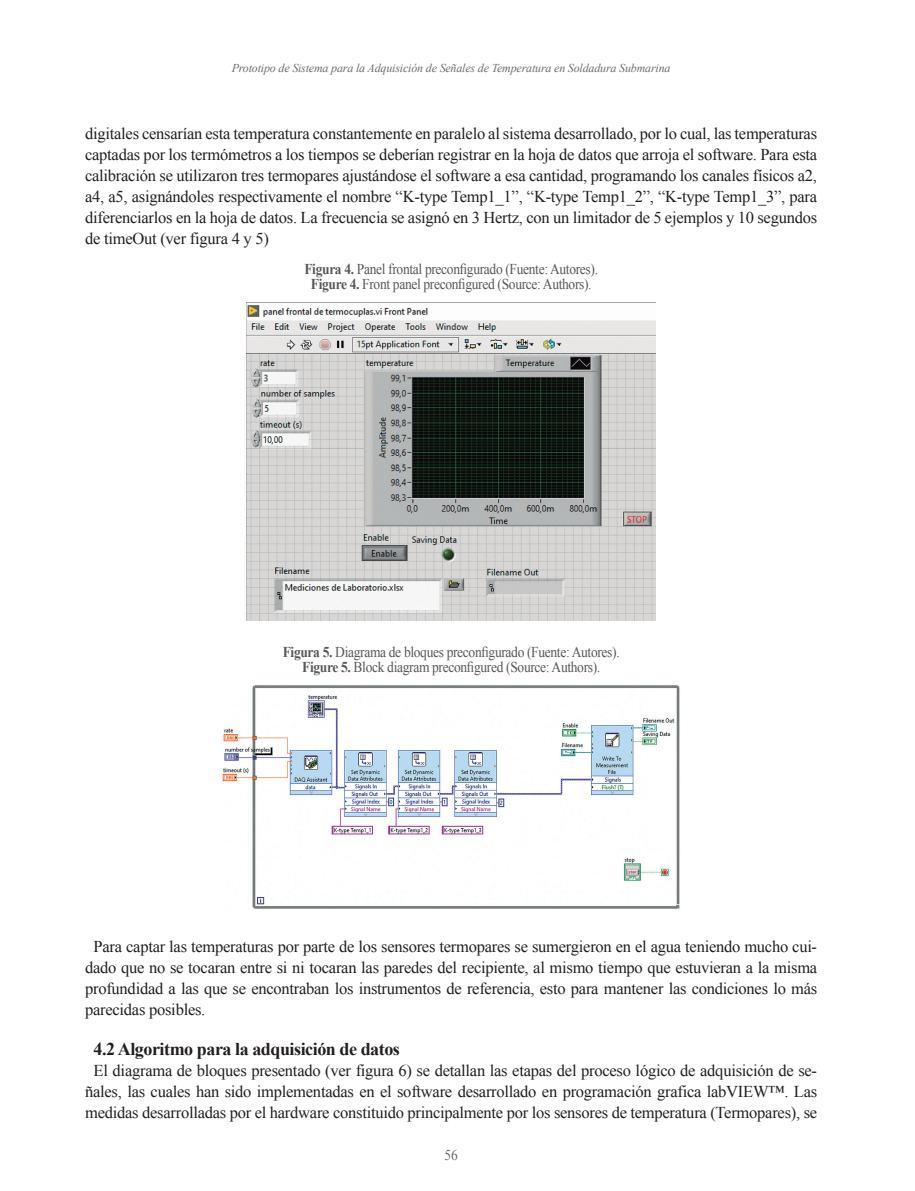
<style>
.page{position:relative;width:915px;height:1191px;background:#fff}
.page>*{position:absolute;margin:0;border:0;box-sizing:border-box;transform-origin:0 0}
.Subtítulo_2{font:700 18px "Times New Roman";letter-spacing:-.025em;color:#231f20}
.General{font:16.5px/21px "Times New Roman";letter-spacing:-.015em;color:#231f20;text-align:justify}
.Tablas_Título{font:15px "Times New Roman";letter-spacing:-.025em;color:#57585a;scale:.9 1}
.t1{font:15px "Times New Roman";color:#6c6d70;scale:.9 1}
.t2{font:italic 12px "Times New Roman";letter-spacing:-.015em;color:#6c6d70}
.s1{font-weight:700}
</style>
<div class="page">
<img style="left:247px;top:302px;width:408px;height:319px">
<img style="left:222px;top:685px;width:458px;height:224px">
<p class="t2" style="left:232px;top:60px;width:440px">Prototipo de Sistema para la Adquisición de Señales de Temperatura en Soldadura Submarina</p>
<p class="General" style="left:85px;top:123px;width:733px">digitales censarían esta temperatura constantemente en paralelo al sistema desarrollado, por lo cual, las temperaturas captadas por los termómetros a los tiempos se deberían registrar en la hoja de datos que arroja el software. Para esta calibración se utilizaron tres termopares ajustándose el software a esa cantidad, programando los canales físicos a2, a4, a5, asignándoles respectivamente el nombre “K-type Temp1_1”, “K-type Temp1_2”, “K-type Temp1_3”, para diferenciarlos en la hoja de datos. La frecuencia se asignó en 3 Hertz, con un limitador de 5 ejemplos y 10 segundos de timeOut (ver figura 4 y 5)</p>
<p class="Tablas_Título" style="left:304px;top:259px;width:327px"><span class="s1">Figura 4.</span> Panel frontal preconfigurado (Fuente: Autores).</p>
<p class="Tablas_Título" style="left:310px;top:274px;width:313px"><span class="s1">Figure 4.</span> Front panel preconfigured (Source: Authors).</p>
<p class="Tablas_Título" style="left:282px;top:642px;width:376px"><span class="s1">Figura 5.</span> Diagrama de bloques preconfigurado (Fuente: Autores).</p>
<p class="Tablas_Título" style="left:302px;top:657px;width:333px"><span class="s1">Figure 5.</span> Block diagram preconfigured (Source: Authors).</p>
<p class="General" style="left:85px;top:936px;width:733px;text-indent:9px">Para captar las temperaturas por parte de los sensores termopares se sumergieron en el agua teniendo mucho cui&shy;dado que no se tocaran entre si ni tocaran las paredes del recipiente, al mismo tiempo que estuvieran a la misma profundidad a las que se encontraban los instrumentos de referencia, esto para mantener las condiciones lo más parecidas posibles.</p>
<p class="Subtítulo_2" style="left:94px;top:1036px;width:308px">4.2 Algoritmo para la adquisición de datos</p>
<p class="General" style="left:85px;top:1059px;width:733px;text-align:center">El diagrama de bloques presentado (ver figura 6) se detallan las etapas del proceso lógico de adquisición de se&shy;ñales, las cuales han sido implementadas en el software desarrollado en programación grafica labVIEW™. Las medidas desarrolladas por el hardware constituido principalmente por los sensores de temperatura (Termopares), se</p>
<p class="t1" style="left:444px;top:1145px;width:16px">56</p>
</div>
